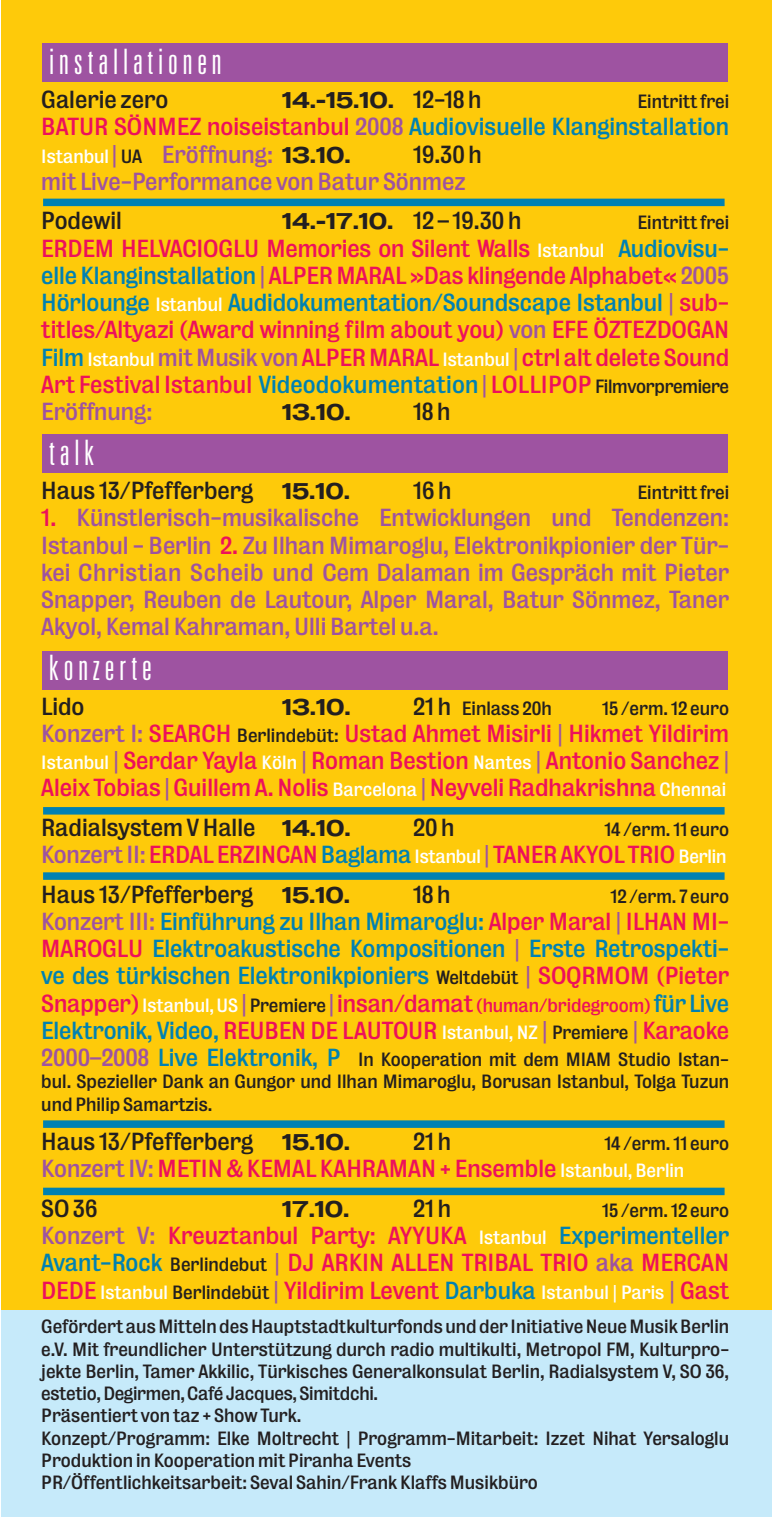
<style>
.page{position:relative;width:773px;height:1517px;background:#fff}
.page>*{position:absolute;margin:0;border:0;box-sizing:border-box;transform-origin:0 0}
.t1{font:300 ultra-condensed 35px "Univers";letter-spacing:.14em;color:#fff}
.t2{font:22.5px/27.2px "Bureau Grot Five Three";color:#ed105b;text-align:justify}
.t3{font:22.5px/27.2px "Bureau Grot Five Three";color:#0081b2}
.t4{font:22.5px/27.2px "Bureau Grot Five Three";color:#9e53a1;text-align:justify}
.t5{font:22.5px "Bureau Grot Five Three";color:#231f20}
.t6{font:500 22.5px "Ad Ext";letter-spacing:.04em;color:#231f20}
.t7{font:17.5px/22.2px "Bureau Grot Five Three";color:#231f20;text-align:justify}
.s1{font-family:"Bureau Grot Five Three";font-weight:400}
.s2{color:#ed105b}
.s3{color:#9e53a1}
.s4{font-size:17.5px;color:#fff}
.s5{font-size:17.5px;color:#231f20}
.s6{font-family:"Ad Ext";font-weight:500;color:#231f20}
.s7{color:#0081b2}
.s8{font-size:22.5px}
.s9{font-family:"Ad Ext";font-weight:500}
.s10{color:#231f20}
.s11{font-size:17.5px;color:#ed105b}
.s12{font-size:22.5px;color:#9e53a1}
.s13{font-size:22.5px;color:#0081b2}
</style>
<div class="page">
<div style="left:1px;top:15px;width:770px;height:1502px;background:#c6eafa"></div>
<div style="left:1px;top:1px;width:770px;height:1308px;background:#feca0a"></div>
<div style="left:42px;top:43px;width:685px;height:38px;background:#9e53a1"></div>
<div style="left:42px;top:434px;width:685px;height:38px;background:#9e53a1"></div>
<div style="left:42px;top:651px;width:685px;height:38px;background:#9e53a1"></div>
<div style="left:43px;top:199px;width:681px;height:7px;background:#0081b2"></div>
<div style="left:43px;top:807px;width:681px;height:7px;background:#0081b2"></div>
<div style="left:43px;top:872px;width:681px;height:8px;background:#0081b2"></div>
<div style="left:43px;top:1120px;width:681px;height:8px;background:#0081b2"></div>
<div style="left:43px;top:1187px;width:681px;height:8px;background:#0081b2"></div>
<h1 class="t1" style="left:49px;top:48px;width:174px">installationen</h1>
<p class="t5" style="left:41px;top:91px;width:128px">Galerie zero</p>
<p class="t6" style="left:282px;top:91px;width:200px">14.-15.10. <span class="s1">12-18 h</span></p>
<p class="t7" style="left:637px;top:92px;width:93px">Eintritt frei</p>
<p class="t3" style="left:41px;top:115px;width:689px"><span class="s2">BATUR SÖNMEZ noiseistanbul</span> <span class="s3">2008</span> Audiovisuelle Klanginstallation<br><span class="s4">Istanbul</span> <span class="s3">|</span> <span class="s5">UA</span> <span class="s3">Eröffnung:</span> <span class="s6">13.10.</span></p>
<p class="t5" style="left:413px;top:145px;width:70px">19.30 h</p>
<p class="t4" style="left:41px;top:170px;width:426px">mit Live-Performance von Batur Sönmez</p>
<p class="t5" style="left:41px;top:212px;width:82px">Podewil</p>
<p class="t6" style="left:282px;top:212px;width:240px">14.-17.10. <span class="s1">12 – 19.30 h</span></p>
<p class="t7" style="left:637px;top:213px;width:93px">Eintritt frei</p>
<p class="t2" style="left:41px;top:236px;width:689px">ERDEM HELVACIOGLU Memories on Silent Walls <span class="s4">Istanbul</span> <span class="s7">Audiovisu&shy;elle Klanginstallation</span> <span class="s3">|</span> ALPER MARAL »Das klingende Alphabet« <span class="s3">2005<br></span><span class="s7">Hörlounge</span> <span class="s4">Istanbul</span> <span class="s7">Audidokumentation/Soundscape Istanbul</span> <span class="s3">|</span> sub&shy;titles/Altyazi (Award winning film about you) <span class="s3">von</span> EFE ÖZTEZDOGAN <span class="s7">Film</span> <span class="s4">Istanbul</span> <span class="s3">mit Musik von</span> ALPER MARAL <span class="s4">Istanbul</span> <span class="s3">|</span> ctrl alt delete Sound Art Festival Istanbul <span class="s7">Videodokumentation</span> <span class="s3">|</span> LOLLIPOP <span class="s5">Filmvorpremiere </span><span class="s3">Eröffnung:</span></p>
<p class="t6" style="left:282px;top:403px;width:69px">13.10.</p>
<p class="t5" style="left:413px;top:403px;width:39px">18 h</p>
<h1 class="t1" style="left:49px;top:439px;width:46px">talk</h1>
<p class="t5" style="left:41px;top:482px;width:213px">Haus 13/Pfefferberg</p>
<p class="t6" style="left:282px;top:482px;width:68px">15.10.</p>
<p class="t5" style="left:413px;top:482px;width:40px">16 h</p>
<p class="t7" style="left:637px;top:483px;width:93px">Eintritt frei</p>
<p class="t4" style="left:41px;top:506px;width:689px"><span class="s2">1.</span> Künstlerisch-musikalische Entwicklungen und Tendenzen:<br>Istanbul - Berlin <span class="s2">2.</span> Zu Ilhan Mimaroglu, Elektronikpionier der Tür&shy;kei Christian Scheib und Cem Dalaman im Gespräch mit Pieter Snapper, Reuben de Lautour, Alper Maral, Batur Sönmez, Taner Akyol, Kemal Kahraman, Ulli Bartel u.a.</p>
<h1 class="t1" style="left:49px;top:655px;width:104px">konzerte</h1>
<p class="t5" style="left:41px;top:697px;width:45px">Lido</p>
<p class="t6" style="left:282px;top:697px;width:69px">13.10.</p>
<p class="t7" style="left:413px;top:698px;width:140px"><span class="s8">21 h</span> Einlass 20h</p>
<p class="t7" style="left:602px;top:698px;width:128px">15 /erm. 12 euro</p>
<p class="t2" style="left:41px;top:721px;width:689px"><span class="s3">Konzert I:</span> SEARCH <span class="s5">Berlindebüt:</span> Ustad Ahmet Misirli <span class="s3">|</span> Hikmet Yildirim <span class="s4">Istanbul</span> <span class="s3">|</span> Serdar Yayla <span class="s4">Köln</span> <span class="s3">|</span> Roman Bestion <span class="s4">Nantes</span> <span class="s3">|</span> Antonio Sanchez <span class="s3">| </span>Aleix Tobias <span class="s3">|</span> Guillem A. Nolis <span class="s4">Barcelona</span> <span class="s3">|</span> Neyveli Radhakrishna <span class="s4">Chennai</span></p>
<p class="t5" style="left:41px;top:818px;width:310px">Radialsystem V Halle <span class="s9">14.10.</span></p>
<p class="t5" style="left:413px;top:818px;width:43px">20 h</p>
<p class="t7" style="left:604px;top:819px;width:126px">14 /erm. 11 euro</p>
<p class="t2" style="left:41px;top:836px;width:686px;line-height:39.5px"><span class="s3">Konzert II:</span> ERDAL ERZINCAN <span class="s7">Baglama</span> <span class="s4">Istanbul</span> <span class="s3">|</span> TANER AKYOL TRIO <span class="s4">Berlin<br></span><span class="s10">Haus 13/Pfefferberg</span></p>
<p class="t6" style="left:282px;top:885px;width:68px">15.10.</p>
<p class="t5" style="left:413px;top:885px;width:39px">18 h</p>
<p class="t7" style="left:610px;top:886px;width:120px">12 /erm. 7 euro</p>
<p class="t3" style="left:41px;top:909px;width:689px;text-align:justify"><span class="s3">Konzert III:</span> Einführung zu Ilhan Mimaroglu: <span class="s2">Alper Maral</span> <span class="s3">|</span> <span class="s2">ILHAN MI-MAROGLU</span> Elektroakustische Kompositionen <span class="s3">|</span> Erste Retrospekti&shy;ve des türkischen Elektronikpioniers <span class="s5">Weltdebüt</span> <span class="s3">|</span> <span class="s2">SOQRMOM (Pieter Snapper)</span> <span class="s4">Istanbul, US</span> <span class="s3">|</span> <span class="s5">Premiere</span> <span class="s3">|</span> <span class="s2">insan/damat</span> <span class="s11">(human/bridegroom)</span> für Live Elektronik, Video, <span class="s2">REUBEN DE LAUTOUR</span> <span class="s4">Istanbul, NZ</span> <span class="s3">|</span> <span class="s5">Premiere</span> <span class="s3">|</span> <span class="s2">Karaoke</span></p>
<p class="t7" style="left:41px;top:1050px;width:689px"><span class="s12">2000–2008</span> <span class="s13">Live Elektronik, P</span> In Kooperation mit dem MIAM Studio Istan&shy;bul. Spezieller Dank an Gungor und Ilhan Mimaroglu, Borusan Istanbul, Tolga Tuzun und Philip Samartzis.</p>
<p class="t5" style="left:41px;top:1132px;width:213px">Haus 13/Pfefferberg</p>
<p class="t6" style="left:282px;top:1133px;width:68px">15.10.</p>
<p class="t5" style="left:413px;top:1132px;width:39px">21 h</p>
<p class="t7" style="left:604px;top:1134px;width:126px">14 /erm. 11 euro</p>
<p class="t2" style="left:41px;top:1151px;width:644px;line-height:39.5px"><span class="s3">Konzert IV:</span> METIN &amp; KEMAL KAHRAMAN + Ensemble <span class="s4">Istanbul, Berlin<br></span><span class="s10">SO 36</span></p>
<p class="t6" style="left:282px;top:1200px;width:68px">17.10.</p>
<p class="t5" style="left:413px;top:1199px;width:39px">21 h</p>
<p class="t7" style="left:602px;top:1200px;width:128px">15 /erm. 12 euro</p>
<p class="t2" style="left:41px;top:1224px;width:689px"><span class="s3">Konzert V:</span> Kreuztanbul Party: AYYUKA <span class="s4">Istanbul</span> <span class="s7">Experimenteller Avant-Rock</span> <span class="s5">Berlindebut</span> <span class="s3">|</span> DJ ARKIN ALLEN TRIBAL TRIO <span class="s3">aka</span> MERCAN DEDE <span class="s4">Istanbul</span> <span class="s5">Berlindebüt</span> <span class="s3">|</span> Yildirim Levent <span class="s7">Darbuka</span> <span class="s4">Istanbul | Paris</span> <span class="s3">|</span> Gast</p>
<p class="t7" style="left:41px;top:1317px;width:689px;text-align:left">Gefördert aus Mitteln des Hauptstadtkulturfonds und der Initiative Neue Musik Berlin e.V. Mit freundlicher Unterstützung durch radio multikulti, Metropol FM, Kulturpro&shy;jekte Berlin, Tamer Akkilic, Türkisches Generalkonsulat Berlin, Radialsystem V, SO 36, estetio, Degirmen, Café Jacques, Simitdchi.<br>Präsentiert von taz + Show Turk.<br>Konzept/Programm: Elke Moltrecht | Programm-Mitarbeit: Izzet Nihat Yersaloglu Produktion in Kooperation mit Piranha Events<br>PR/Öffentlichkeitsarbeit: Seval Sahin/Frank Klaffs Musikbüro</p>
</div>
